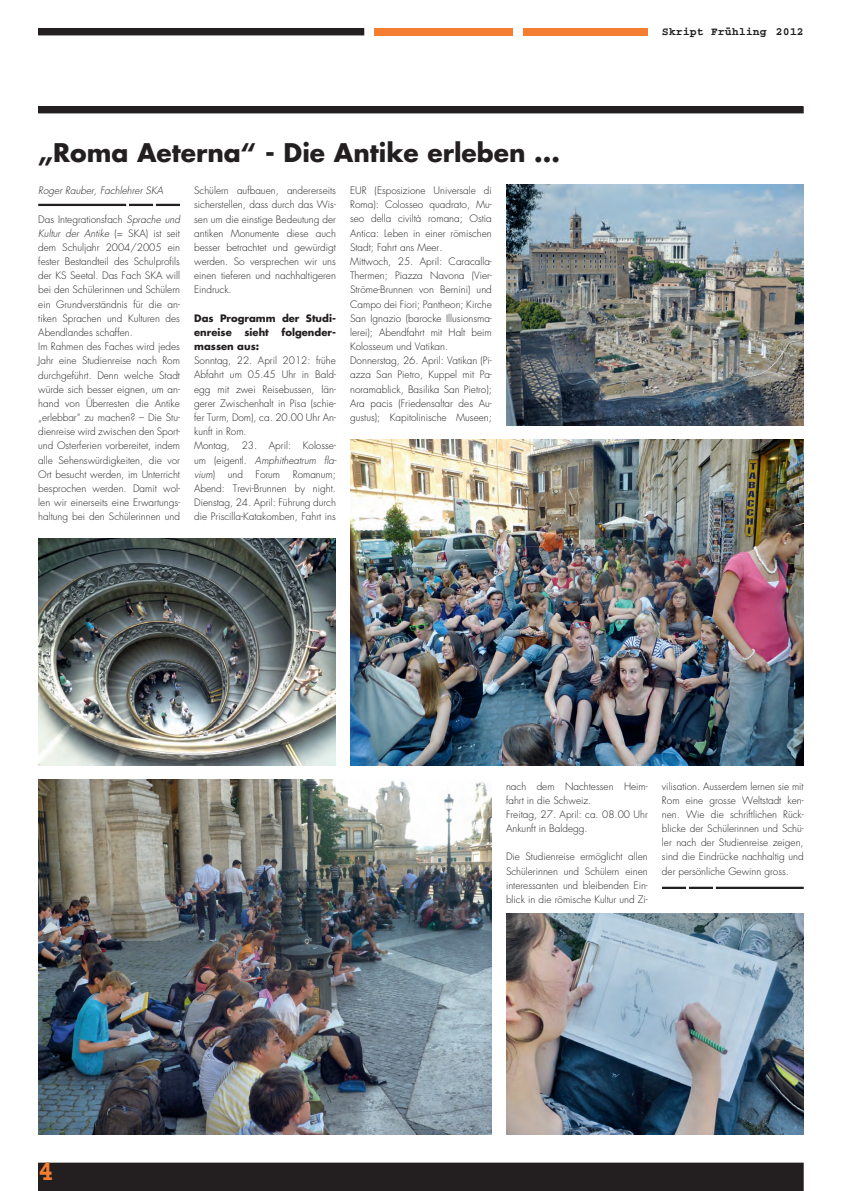
<style>
.page{position:relative;width:842px;height:1191px;background:#fff}
.page>*{position:absolute;margin:0;border:0;box-sizing:border-box;transform-origin:0 0}
.t1{font:700 28px "Courier HP";color:#f47d31}
.t2{font:700 25px "Futura Std";color:#231f20}
.t3{font:700 11px "Courier HP";color:#231f20;scale:1.06 1}
.t4{font:300 10px/14.2px "Futura Std";color:#231f20}
.t5{font:700 10px/14.2px "Futura Std";color:#231f20}
.t6{font:italic 300 10px "Futura Std";color:#231f20}
.s1{font-style:italic}
</style>
<div class="page">
<img style="left:506px;top:184px;width:298px;height:241px">
<img style="left:350px;top:439px;width:454px;height:326px">
<img style="left:38px;top:539px;width:298px;height:226px">
<img style="left:506px;top:913px;width:298px;height:221px">
<img style="left:38px;top:780px;width:454px;height:354px">
<div style="left:38px;top:204px;width:88px;height:2px;border:1px solid #231f20"></div>
<div style="left:129px;top:204px;width:24px;height:2px;border:1px solid #231f20"></div>
<svg style="left:129px;top:204px;width:27px;height:1px"></svg>
<div style="left:156px;top:204px;width:24px;height:2px;border:1px solid #231f20"></div>
<div style="left:716px;top:886px;width:88px;height:3px;border:1px solid #231f20"></div>
<div style="left:689px;top:886px;width:24px;height:3px;border:1px solid #231f20"></div>
<svg style="left:686px;top:887px;width:26px;height:1px"></svg>
<div style="left:662px;top:886px;width:24px;height:3px;border:1px solid #231f20"></div>
<div style="left:38px;top:1162px;width:766px;height:29px;background:#231f20"></div>
<div style="left:39px;top:29px;width:325px;height:6px;background:#231f20"></div>
<div style="left:38px;top:28px;width:326px;height:7px;border:1px solid #231f20"></div>
<div style="left:523px;top:28px;width:125px;height:7px;background:#f47d31"></div>
<div style="left:374px;top:28px;width:139px;height:7px;background:#f47d31"></div>
<div style="left:39px;top:107px;width:764px;height:6px;background:#231f20"></div>
<div style="left:38px;top:106px;width:766px;height:7px;border:1px solid #231f20"></div>
<h2 class="t2" style="left:38px;top:136px;width:523px">„Roma Aeterna“ - Die Antike erleben ...</h2>
<p class="t6" style="left:38px;top:184px;width:126px">Roger Rauber, Fachlehrer SKA</p>
<p class="t4" style="left:38px;top:212px;width:143px">Das Integrationsfach <span class="s1">Sprache und<br>Kultur der Antike</span> (= SKA) ist seit dem Schuljahr 2004/2005 ein fester Bestandteil des Schulprofils der KS Seetal. Das Fach SKA will bei den Schülerinnen und Schülern ein Grundverständnis für die an&shy;tiken Sprachen und Kulturen des<br>Abendlandes schaffen.<br>Im Rahmen des Faches wird jedes<br>Jahr eine Studienreise nach Rom durchgeführt. Denn welche Stadt würde sich besser eignen, um an&shy;hand von Überresten die Antike „erlebbar“ zu machen? – Die Stu&shy;dienreise wird zwischen den Sport&shy;und Osterferien vorbereitet, indem alle Sehenswürdigkeiten, die vor<br>Ort besucht werden, im Unterricht besprochen werden. Damit wol&shy;len wir einerseits eine Erwartungs&shy;haltung bei den Schülerinnen und</p>
<p class="t4" style="left:194px;top:184px;width:143px;text-align:justify">Schülern aufbauen, andererseits sicherstellen, dass durch das Wis&shy;sen um die einstige Bedeutung der antiken Monumente diese auch besser betrachtet und gewürdigt werden. So versprechen wir uns einen tieferen und nachhaltigeren Eindruck.</p>
<p class="t5" style="left:194px;top:311px;width:143px">Das Programm der Studi&shy;enreise</p>
<p class="t5" style="left:244px;top:325px;width:26px">sieht</p>
<p class="t5" style="left:282px;top:325px;width:56px">folgender-</p>
<p class="t5" style="left:194px;top:339px;width:67px">massen aus:</p>
<p class="t4" style="left:194px;top:354px;width:144px">Sonntag, 22. April 2012: frühe<br>Abfahrt um 05.45 Uhr in Bald&shy;egg mit zwei Reisebussen, län&shy;gerer Zwischenhalt in Pisa (schie&shy;fer Turm, Dom), ca. 20.00 Uhr An&shy;kunft in Rom.<br>Montag, 23. April: Kolosse&shy;um (eigentl. <span class="s1">Amphitheatrum fla&shy;vium</span>)</p>
<p class="t4" style="left:228px;top:467px;width:17px">und</p>
<p class="t4" style="left:256px;top:467px;width:26px">Forum</p>
<p class="t4" style="left:194px;top:467px;width:143px;text-align:justify;text-indent:99px">Romanum; Abend: Trevi-Brunnen by night.<br>Dienstag, 24. April: Führung durch die Priscilla-Katakomben, Fahrt ins</p>
<p class="t4" style="left:350px;top:184px;width:143px">EUR (Esposizione Universale di<br>Roma): Colosseo quadrato, Mu&shy;seo della civiltà romana; Ostia<br>Antica: Leben in einer römischen<br>Stadt; Fahrt ans Meer.<br>Mittwoch, 25. April: Caracalla-<br>Thermen; Piazza Navona (Vier-<br>Ströme-Brunnen von Bernini) und<br>Campo dei Fiori; Pantheon; Kirche<br>San Ignazio (barocke Illusionsma&shy;lerei); Abendfahrt mit Halt beim<br>Kolosseum und Vatikan.<br>Donnerstag, 26. April: Vatikan (Pi&shy;azza San Pietro, Kuppel mit Pa&shy;noramablick, Basilika San Pietro);<br>Ara pacis (Friedensaltar des Au&shy;gustus); Kapitolinische Museen;</p>
<p class="t3" style="left:662px;top:26px;width:135px">Skript Frühling 2012</p>
<p class="t4" style="left:506px;top:779px;width:143px">nach dem Nachtessen Heim&shy;fahrt in die Schweiz.<br>Freitag, 27. April: ca. 08.00 Uhr<br>Ankunft in Baldegg.</p>
<p class="t4" style="left:506px;top:850px;width:143px;text-align:justify">Die Studienreise ermöglicht allen Schülerinnen und Schülern einen interessanten und bleibenden Ein&shy;blick in die römische Kultur und Zi-</p>
<p class="t4" style="left:662px;top:779px;width:143px;text-align:justify">vilisation. Ausserdem lernen sie mit Rom eine grosse Weltstadt ken&shy;nen. Wie die schriftlichen Rück&shy;blicke der Schülerinnen und Schü&shy;ler nach der Studienreise zeigen, sind die Eindrücke nachhaltig und der persönliche Gewinn gross.</p>
<h1 class="t1" style="left:38px;top:1155px;width:18px">4</h1>
</div>
